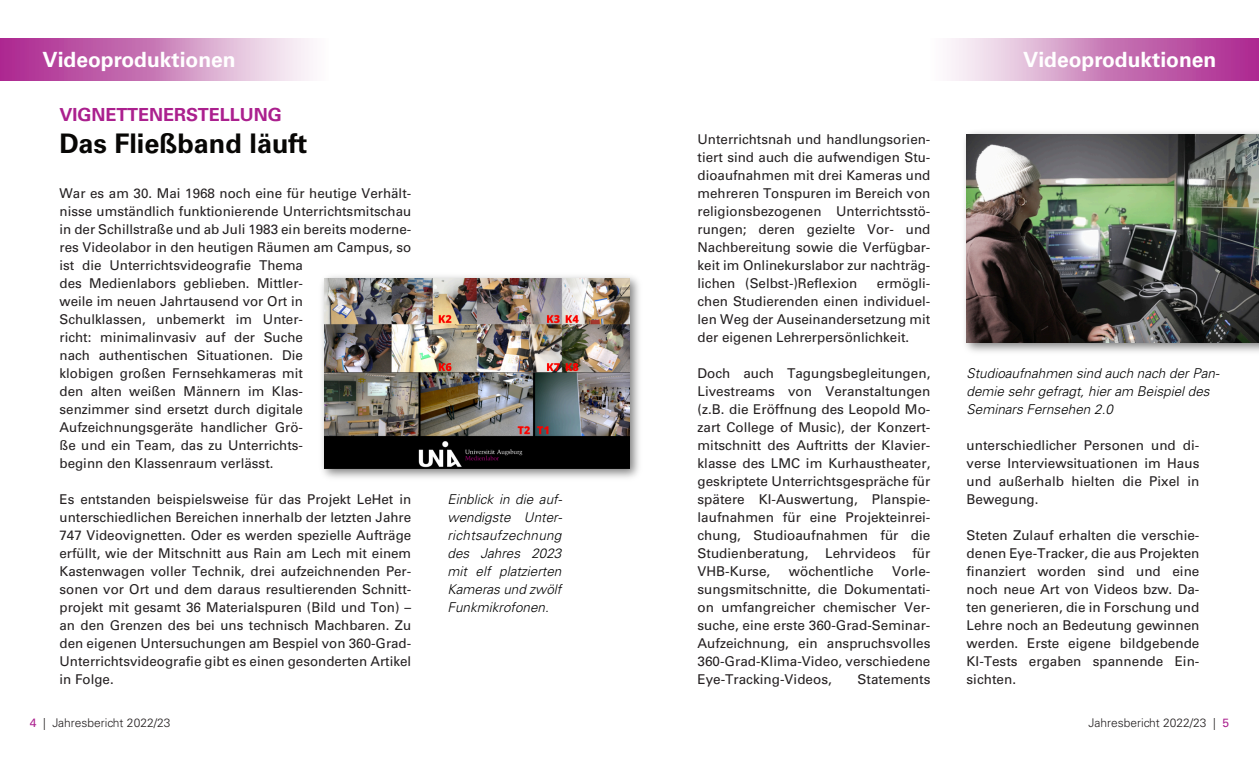
<style>
.page{position:relative;width:1259px;height:757px;background:#fff}
.page>*{position:absolute;margin:0;border:0;box-sizing:border-box;transform-origin:0 0}
.t1{font:700 27px "Univers LT Std";color:#080705}
.t2{font:700 21px "Univers LT Std";color:#fff}
.t3{font:700 18px "Univers LT Std";color:#ab208e}
.t4{font:13.5px/18px "Univers LT Std";color:#231f20;text-align:justify}
.t5{font:italic 300 13.5px/18px "Univers LT Std";color:#000001;text-align:justify}
.t6{font:300 12px "Univers LT Std";color:#231f20}
.s1{font-weight:400;color:#ab208e}
</style>
<div class="page">
<svg style="left:0;top:38px;width:310px;height:43px;background:#ce86be"></svg>
<svg style="left:950px;top:38px;width:309px;height:43px;background:#ce87be"></svg>
<img style="left:322px;top:276px;width:317px;height:202px">
<img style="left:324px;top:278px;width:305px;height:190px">
<img style="left:965px;top:132px;width:294px;height:220px">
<img style="left:966px;top:134px;width:293px;height:208px">
<h2 class="t2" style="left:43px;top:52px;width:195px">Videoproduktionen</h2>
<h2 class="t2" style="left:1023px;top:52px;width:195px">Videoproduktionen</h2>
<h3 class="t3" style="left:60px;top:108px;width:224px">VIGNETTENERSTELLUNG</h3>
<h1 class="t1" style="left:60px;top:134px;width:249px">Das Fließband läuft</h1>
<p class="t4" style="left:697px;top:132px;width:234px">Unterrichtsnah und handlungsorien&shy;tiert sind auch die aufwendigen Stu&shy;dioaufnahmen mit drei Kameras und mehreren Tonspuren im Bereich von religionsbezogenen Unterrichtsstö&shy;rungen; deren gezielte Vor- und Nachbereitung sowie die Verfügbar&shy;keit im Onlinekurslabor zur nachträg&shy;lichen (Selbst-)Reflexion</p>
<p class="t4" style="left:60px;top:186px;width:353px;text-align:left">War es am 30. Mai 1968 noch eine für heutige Verhält&shy;nisse umständlich funktionierende Unterrichtsmitschau in der Schillstraße und ab Juli 1983 ein bereits moderne&shy;res Videolabor in den heutigen Räumen am Campus, so ist die Unterrichtsvideografie Thema<br>des Medienlabors geblieben. Mittler-<br>weile im neuen Jahrtausend vor Ort in<br>Schulklassen, unbemerkt im Unter-<br>richt: minimalinvasiv auf der Suche<br>nach authentischen Situationen. Die<br>klobigen großen Fernsehkameras mit<br>den alten weißen Männern im Klas-<br>senzimmer sind ersetzt durch digitale Aufzeichnungsgeräte handlicher Grö-<br>ße und ein Team, das zu Unterrichts-<br>beginn den Klassenraum verlässt.</p>
<p class="t4" style="left:60px;top:492px;width:353px">Es entstanden beispielsweise für das Projekt LeHet in unterschiedlichen Bereichen innerhalb der letzten Jahre 747 Videovignetten. Oder es werden spezielle Aufträge erfüllt, wie der Mitschnitt aus Rain am Lech mit einem Kastenwagen voller Technik, drei aufzeichnenden Per&shy;sonen vor Ort und dem daraus resultierenden Schnitt&shy;projekt mit gesamt 36 Materialspuren (Bild und Ton) – an den Grenzen des bei uns technisch Machbaren. Zu den eigenen Untersuchungen am Bespiel von 360-Grad-Unterrichtsvideografie gibt es einen gesonderten Artikel in Folge.</p>
<p class="t5" style="left:447px;top:492px;width:116px">Einblick in die auf&shy;wendigste Unter&shy;richtsaufzechnung des Jahres 2023 mit elf platzierten Kameras und zwölf Funkmikrofonen.</p>
<p class="t4" style="left:697px;top:276px;width:234px;text-indent:179px">ermögli&shy;chen Studierenden einen individuel&shy;len Weg der Auseinandersetzung mit der eigenen Lehrerpersönlichkeit.</p>
<p class="t4" style="left:697px;top:366px;width:234px">Doch auch Tagungsbegleitungen, Livestreams von Veranstaltungen (z.B. die Eröffnung des Leopold Mo&shy;zart College of Music), der Konzert&shy;mitschnitt des Auftritts der Klavier&shy;klasse des LMC im Kurhaustheater, geskriptete Unterrichtsgespräche für spätere KI-Auswertung, Planspie&shy;laufnahmen für eine Projekteinrei&shy;chung, Studioaufnahmen für die Studienberatung, Lehrvideos für VHB-Kurse,</p>
<p class="t4" style="left:697px;top:564px;width:234px;text-indent:195px">Vorle&shy;sungsmitschnitte, die Dokumentati&shy;on umfangreicher chemischer Ver&shy;suche, eine erste 360-Grad-Seminar-Aufzeichnung, ein anspruchsvolles 360-Grad-Klima-Video, verschiedene Eye-Tracking-Videos,</p>
<p class="t4" style="left:789px;top:564px;width:86px">wöchentliche</p>
<p class="t4" style="left:857px;top:672px;width:74px">Statements</p>
<p class="t5" style="left:966px;top:366px;width:254px;text-align:left">Studioaufnahmen sind auch nach der Pan&shy;demie sehr gefragt, hier am Beispiel des<br>Seminars Fernsehen 2.0</p>
<p class="t4" style="left:966px;top:438px;width:234px">unterschiedlicher Personen und di&shy;verse Interviewsituationen im Haus und außerhalb hielten die Pixel in Bewegung.</p>
<p class="t4" style="left:966px;top:528px;width:234px">Steten Zulauf erhalten die verschie&shy;denen Eye-Tracker, die aus Projekten finanziert worden sind und eine noch neue Art von Videos bzw. Da&shy;ten generieren, die in Forschung und Lehre noch an Bedeutung gewinnen werden. Erste eigene bildgebende KI-Tests ergaben spannende Ein&shy;sichten.</p>
<p class="t6" style="left:30px;top:718px;width:142px"><span class="s1">4</span> | Jahresbericht 2022/23</p>
<p class="t6" style="left:1088px;top:718px;width:142px">Jahresbericht 2022/23 | <span class="s1">5</span></p>
</div>
